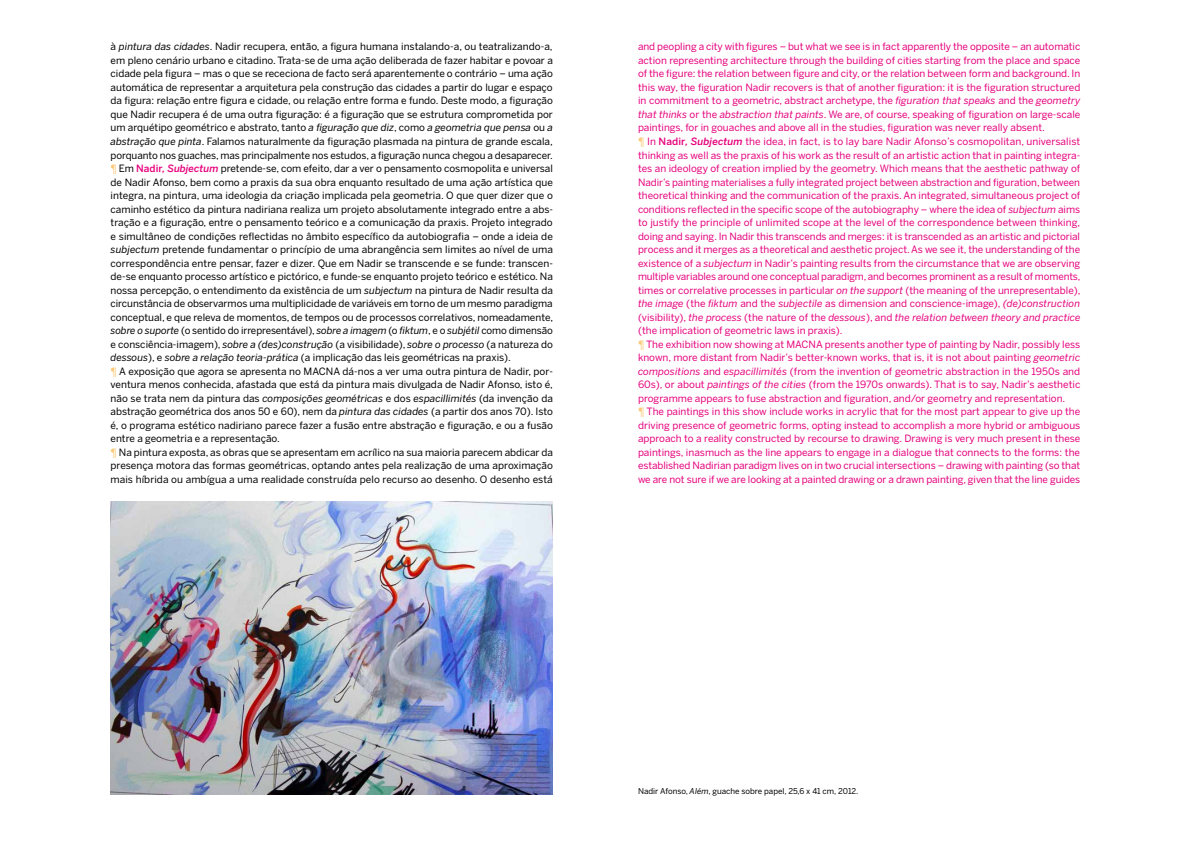
<style>
.page{position:relative;width:1191px;height:851px;background:#fff}
.page>*{position:absolute;margin:0;border:0;box-sizing:border-box;transform-origin:0 0}
.t1{font:10px/13.5px "Benton Sans";color:#e6007d}
.t2{font:10px/13.5px "Benton Sans";color:#000}
.t3{font:8px "Benton Sans";color:#000}
.s1{font-style:italic}
.s2{color:#fcc978}
.s3{font-weight:500;color:#e6007d}
.s4{font-weight:500;font-style:italic;color:#e6007d}
.s5{font-weight:500}
.s6{font-weight:500;font-style:italic}
</style>
<div class="page">
<img style="left:111px;top:501px;width:442px;height:293px">
<p class="t2" style="left:111px;top:40px;width:444px">à <span class="s1">pintura das cidades</span>. Nadir recupera, então, a figura humana instalando-a, ou teatralizando-a, em pleno cenário urbano e citadino. Trata-se de uma ação deliberada de fazer habitar e povoar a cidade pela figura – mas o que se receciona de facto será aparentemente o contrário – uma ação automática de representar a arquitetura pela construção das cidades a partir do lugar e espaço da figura: relação entre figura e cidade, ou relação entre forma e fundo. Deste modo, a figuração que Nadir recupera é de uma outra figuração: é a figuração que se estrutura comprometida por um arquétipo geométrico e abstrato, tanto <span class="s1">a figuração que diz</span>, como <span class="s1">a geometria que pensa</span> ou <span class="s1">a abstração que pinta</span>. Falamos naturalmente da figuração plasmada na pintura de grande escala, porquanto nos guaches, mas principalmente nos estudos, a figuração nunca chegou a desaparecer. <span class="s2">¶</span> Em <span class="s3">Nadir</span><span class="s4">, Subjectum</span> pretende-se, com efeito, dar a ver o pensamento cosmopolita e universal de Nadir Afonso, bem como a praxis da sua obra enquanto resultado de uma ação artística que integra, na pintura, uma ideologia da criação implicada pela geometria. O que quer dizer que o caminho estético da pintura nadiriana realiza um projeto absolutamente integrado entre a abs&shy;tração e a figuração, entre o pensamento teórico e a comunicação da praxis. Projeto integrado e simultâneo de condições reflectidas no âmbito específico da autobiografia – onde a ideia de <span class="s1">subjectum</span> pretende fundamentar o princípio de uma abrangência sem limites ao nível de uma correspondência entre pensar, fazer e dizer. Que em Nadir se transcende e se funde: transcen&shy;de-se enquanto processo artístico e pictórico, e funde-se enquanto projeto teórico e estético. Na nossa percepção, o entendimento da existência de um <span class="s1">subjectum</span> na pintura de Nadir resulta da circunstância de observarmos uma multiplicidade de variáveis em torno de um mesmo paradigma conceptual, e que releva de momentos, de tempos ou de processos correlativos, nomeadamente, <span class="s1">sobre o suporte</span> (o sentido do irrepresentável), <span class="s1">sobre a imagem</span> (o <span class="s1">fiktum</span>, e o <span class="s1">subjétil</span> como dimensão e consciência-imagem), <span class="s1">sobre a (des)construção</span> (a visibilidade), <span class="s1">sobre o processo</span> (a natureza do <span class="s1">dessous</span>), e <span class="s1">sobre a relação teoria-prática</span> (a implicação das leis geométricas na praxis).<br><span class="s2">¶</span> A exposição que agora se apresenta no MACNA dá-nos a ver uma outra pintura de Nadir, por&shy;ventura menos conhecida, afastada que está da pintura mais divulgada de Nadir Afonso, isto é, não se trata nem da pintura das <span class="s1">composições geométricas</span> e dos <span class="s1">espacillimités</span> (da invenção da abstração geométrica dos anos 50 e 60), nem da <span class="s1">pintura das cidades</span> (a partir dos anos 70). Isto é, o programa estético nadiriano parece fazer a fusão entre abstração e figuração, e ou a fusão entre a geometria e a representação.<br><span class="s2">¶</span> Na pintura exposta, as obras que se apresentam em acrílico na sua maioria parecem abdicar da presença motora das formas geométricas, optando antes pela realização de uma aproximação mais híbrida ou ambígua a uma realidade construída pelo recurso ao desenho. O desenho está</p>
<p class="t1" style="left:638px;top:40px;width:444px">and peopling a city with figures – but what we see is in fact apparently the opposite – an automatic action representing architecture through the building of cities starting from the place and space of the figure: the relation between figure and city, or the relation between form and background. In this way, the figuration Nadir recovers is that of another figuration: it is the figuration structured in commitment to a geometric, abstract archetype, the <span class="s1">figuration that speaks</span> and the <span class="s1">geometry that thinks</span> or the <span class="s1">abstraction that paints</span>. We are, of course, speaking of figuration on large-scale paintings, for in gouaches and above all in the studies, figuration was never really absent.<br><span class="s2">¶</span> In <span class="s5">Nadir</span><span class="s6">, Subjectum</span> the idea, in fact, is to lay bare Nadir Afonso’s cosmopolitan, universalist thinking as well as the praxis of his work as the result of an artistic action that in painting integra&shy;tes an ideology of creation implied by the geometry. Which means that the aesthetic pathway of Nadir’s painting materialises a fully integrated project between abstraction and figuration, between theoretical thinking and the communication of the praxis. An integrated, simultaneous project of conditions reflected in the specific scope of the autobiography – where the idea of <span class="s1">subjectum</span> aims to justify the principle of unlimited scope at the level of the correspondence between thinking, doing and saying. In Nadir this transcends and merges: it is transcended as an artistic and pictorial process and it merges as a theoretical and aesthetic project. As we see it, the understanding of the existence of a <span class="s1">subjectum</span> in Nadir’s painting results from the circumstance that we are observing multiple variables around one conceptual paradigm, and becomes prominent as a result of moments, times or correlative processes in particular <span class="s1">on the support</span> (the meaning of the unrepresentable), <span class="s1">the image</span> (the <span class="s1">fiktum</span> and the <span class="s1">subjectile</span> as dimension and conscience-image), <span class="s1">(de)construction </span>(visibility), <span class="s1">the process</span> (the nature of the <span class="s1">dessous</span>), and <span class="s1">the relation between theory and practice </span>(the implication of geometric laws in praxis).<br><span class="s2">¶</span> The exhibition now showing at MACNA presents another type of painting by Nadir, possibly less known, more distant from Nadir’s better-known works, that is, it is not about painting <span class="s1">geometric compositions</span> and <span class="s1">espacillimités</span> (from the invention of geometric abstraction in the 1950s and 60s), or about <span class="s1">paintings of the cities</span> (from the 1970s onwards). That is to say, Nadir’s aesthetic programme appears to fuse abstraction and figuration, and/or geometry and representation.<br><span class="s2">¶</span> The paintings in this show include works in acrylic that for the most part appear to give up the driving presence of geometric forms, opting instead to accomplish a more hybrid or ambiguous approach to a reality constructed by recourse to drawing. Drawing is very much present in these paintings, inasmuch as the line appears to engage in a dialogue that connects to the forms: the established Nadirian paradigm lives on in two crucial intersections – drawing with painting (so that we are not sure if we are looking at a painted drawing or a drawn painting, given that the line guides</p>
<p class="t3" style="left:638px;top:786px;width:222px">Nadir Afonso, <span class="s1">Além</span>, guache sobre papel, 25,6 x 41 cm, 2012.</p>
</div>
